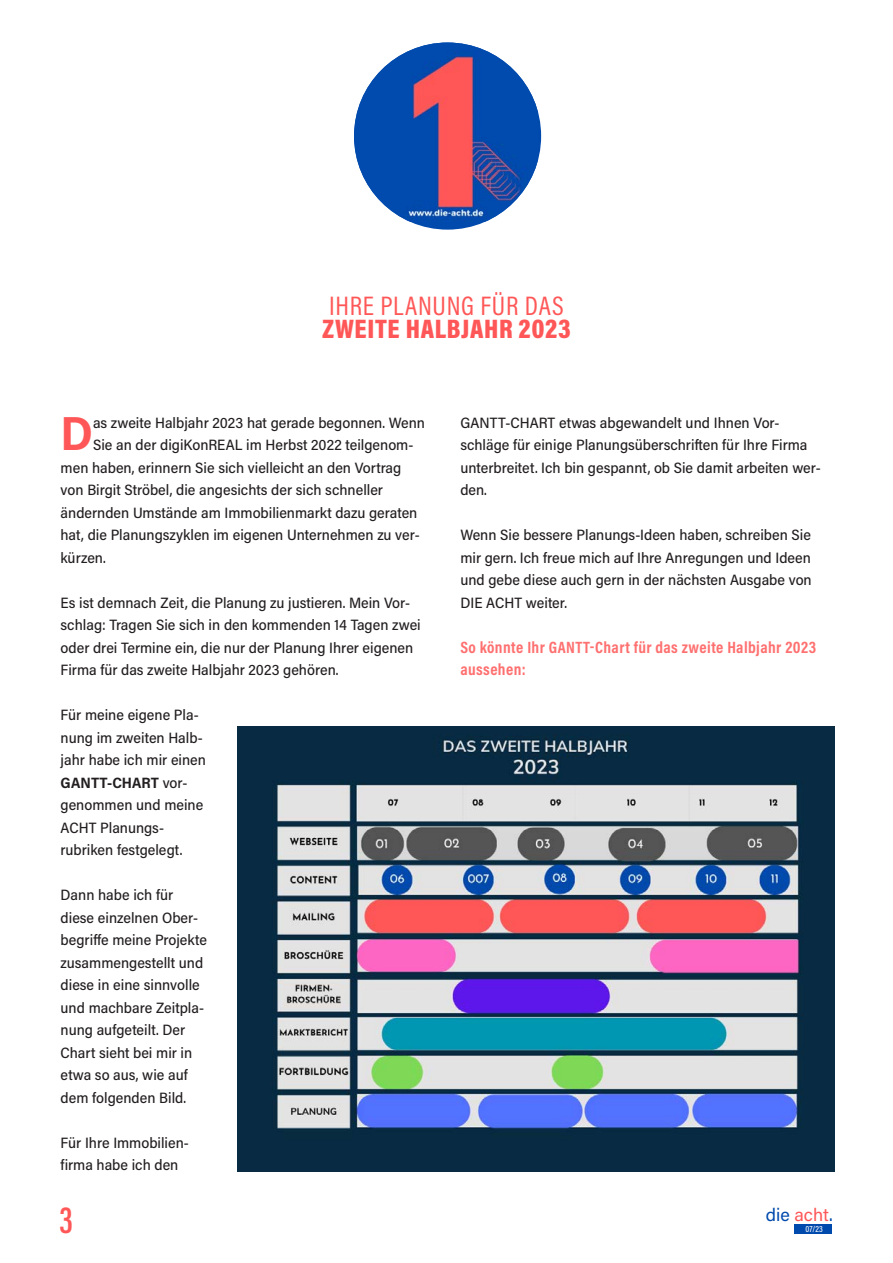
<style>
.page{position:relative;width:893px;height:1263px;background:#fff}
.page>*{position:absolute;margin:0;border:0;box-sizing:border-box;transform-origin:0 0}
.t1{font:700 48px "Acumin Pro Semi Cond";color:#ff5757}
.t2{font:600 39px "Acumin Pro Extra Cond";color:#ff5757}
.t3{font:900 27px "Acumin Pro Cond";letter-spacing:.025em;color:#ff5757}
.t4{font:27px "Acumin Pro Cond";letter-spacing:.025em;color:#ff5757}
.t5{font:18px "Acumin Pro";color:#004aad}
.t6{font:700 16.5px/22.5px "Acumin Pro Cond";letter-spacing:.025em;color:#ff7070}
.t7{font:500 15px/22.5px "Acumin Pro Semi Cond";color:#231f20}
.t8{font:500 9px "Acumin Pro Cond";color:#fff}
.s1{font-weight:700}
.s2{color:#ff5757}
</style>
<div class="page">
<div style="left:795px;top:1224px;width:37px;height:9px;background:#004aad"></div>
<img style="left:355px;top:43px;width:182px;height:178px">
<img style="left:238px;top:726px;width:596px;height:445px">
<p class="t4" style="left:329px;top:290px;width:236px">IHRE PLANUNG FÜR DAS</p>
<p class="t3" style="left:322px;top:312px;width:250px">ZWEITE HALBJAHR 2023</p>
<p class="t1" style="left:61px;top:415px;width:34px">D</p>
<p class="t7" style="left:93px;top:412px;width:333px">as zweite Halbjahr 2023 hat gerade begonnen. Wenn</p>
<p class="t7" style="left:93px;top:435px;width:322px">Sie an der digiKonREAL im Herbst 2022 teilgenom-</p>
<p class="t7" style="left:61px;top:457px;width:342px">men haben, erinnern Sie sich vielleicht an den Vortrag</p>
<p class="t7" style="left:61px;top:480px;width:324px">von Birgit Ströbel, die angesichts der sich schneller</p>
<p class="t7" style="left:61px;top:502px;width:358px">ändernden Umstände am Immobilienmarkt dazu geraten</p>
<p class="t7" style="left:61px;top:525px;width:361px">hat, die Planungszyklen im eigenen Unternehmen zu ver-</p>
<p class="t7" style="left:61px;top:547px;width:47px">kürzen.</p>
<p class="t7" style="left:61px;top:592px;width:362px">Es ist demnach Zeit, die Planung zu justieren. Mein Vor&shy;schlag: Tragen Sie sich in den kommenden 14 Tagen zwei oder drei Termine ein, die nur der Planung Ihrer eigenen Firma für das zweite Halbjahr 2023 gehören.</p>
<p class="t7" style="left:61px;top:705px;width:147px">Für meine eigene Pla&shy;nung im zweiten Halb&shy;jahr habe ich mir einen<br><span class="s1">GANTT-CHART</span> vor&shy;genommen und meine<br>ACHT Planungs&shy;rubriken festgelegt.</p>
<p class="t7" style="left:61px;top:885px;width:148px">Dann habe ich für diese einzelnen Ober&shy;begriffe meine Projekte zusammengestellt und diese in eine sinnvolle und machbare Zeitpla&shy;nung aufgeteilt. Der<br>Chart sieht bei mir in etwa so aus, wie auf dem folgenden Bild.</p>
<p class="t7" style="left:61px;top:1132px;width:130px">Für Ihre Immobilien&shy;firma habe ich den</p>
<p class="t2" style="left:60px;top:1197px;width:15px">3</p>
<p class="t7" style="left:460px;top:412px;width:362px">GANTT-CHART etwas abgewandelt und Ihnen Vor&shy;schläge für einige Planungsüberschriften für Ihre Firma unterbreitet. Ich bin gespannt, ob Sie damit arbeiten wer&shy;den.</p>
<p class="t7" style="left:460px;top:525px;width:353px;text-align:justify">Wenn Sie bessere Planungs-Ideen haben, schreiben Sie mir gern. Ich freue mich auf Ihre Anregungen und Ideen und gebe diese auch gern in der nächsten Ausgabe von DIE ACHT weiter.</p>
<p class="t6" style="left:460px;top:637px;width:357px">So könnte Ihr GANTT-Chart für das zweite Halbjahr 2023 aussehen:</p>
<p class="t5" style="left:766px;top:1204px;width:68px">die <span class="s2">acht</span>.</p>
<p class="t8" style="left:805px;top:1223px;width:19px">07/23</p>
</div>
